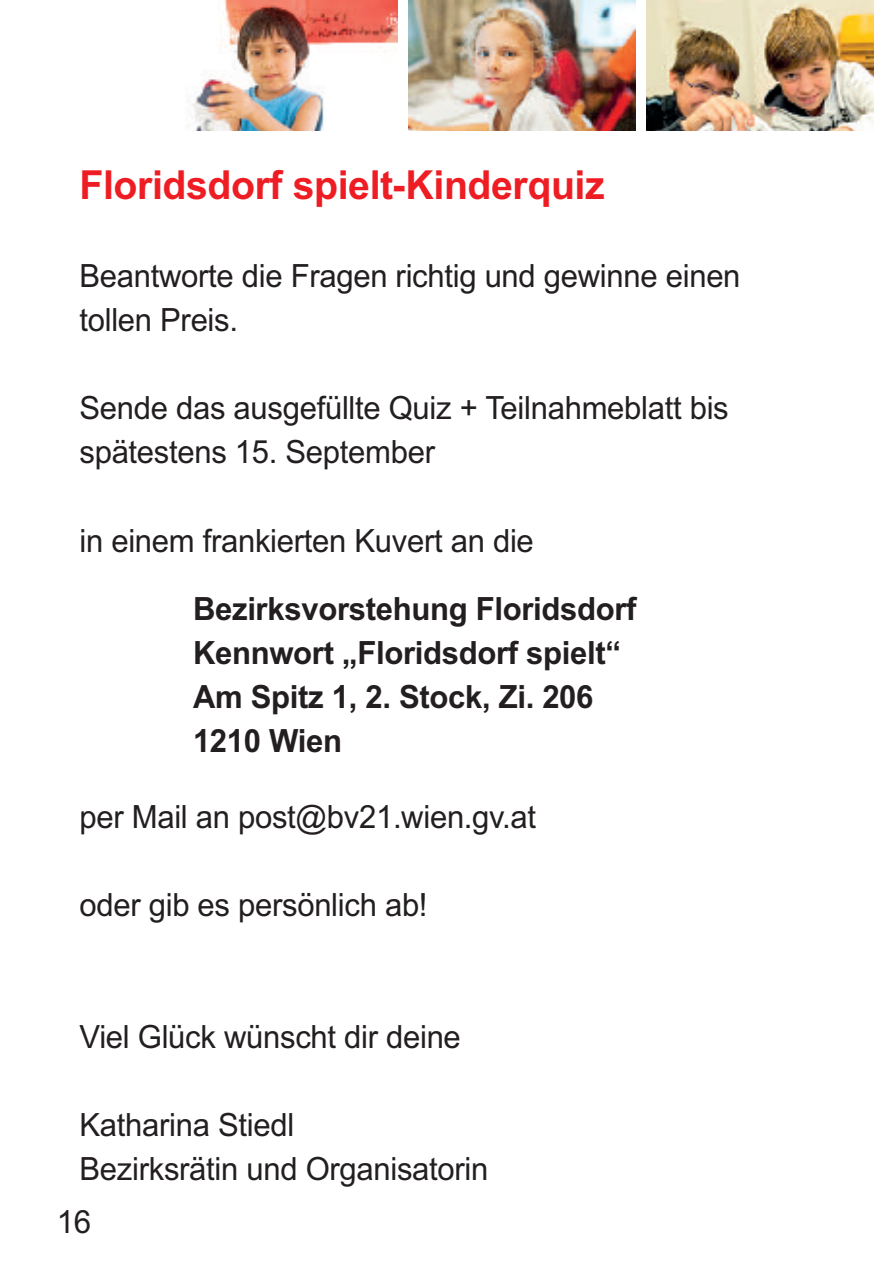
<style>
.page{position:relative;width:874px;height:1282px;background:#fff}
.page>*{position:absolute;margin:0;border:0;box-sizing:border-box;transform-origin:0 0}
.t1{font:700 40px "Arial";letter-spacing:-.01em;color:#ee1d23}
.t2{font:32px/44px "Arial";letter-spacing:-.01em;color:#231f20}
.t3{font:700 32px/44px "Arial";letter-spacing:-.01em;color:#231f20}
</style>
<div class="page">
<img style="left:187px;top:0;width:210px;height:130px">
<img style="left:408px;top:0;width:227px;height:130px">
<img style="left:646px;top:0;width:227px;height:130px">
<p class="t1" style="left:79px;top:162px;width:526px">Floridsdorf spielt-Kinderquiz</p>
<p class="t2" style="left:79px;top:254px;width:662px">Beantworte die Fragen richtig und gewinne einen tollen Preis.</p>
<p class="t2" style="left:79px;top:386px;width:650px">Sende das ausgefüllte Quiz + Teilnahmeblatt bis spätestens 15. September</p>
<p class="t2" style="left:79px;top:518px;width:455px">in einem frankierten Kuvert an die</p>
<p class="t3" style="left:193px;top:586px;width:445px">Bezirksvorstehung Floridsdorf<br>Kennwort „Floridsdorf spielt“<br>Am Spitz 1, 2. Stock, Zi. 206<br>1210 Wien</p>
<p class="t2" style="left:79px;top:794px;width:458px">per Mail an post@bv21.wien.gv.at</p>
<p class="t2" style="left:79px;top:882px;width:349px">oder gib es persönlich ab!</p>
<p class="t2" style="left:79px;top:1014px;width:382px">Viel Glück wünscht dir deine</p>
<p class="t2" style="left:79px;top:1102px;width:410px">Katharina Stiedl<br>Bezirksrätin und Organisatorin</p>
<p class="t2" style="left:57px;top:1199px;width:36px">16</p>
</div>
